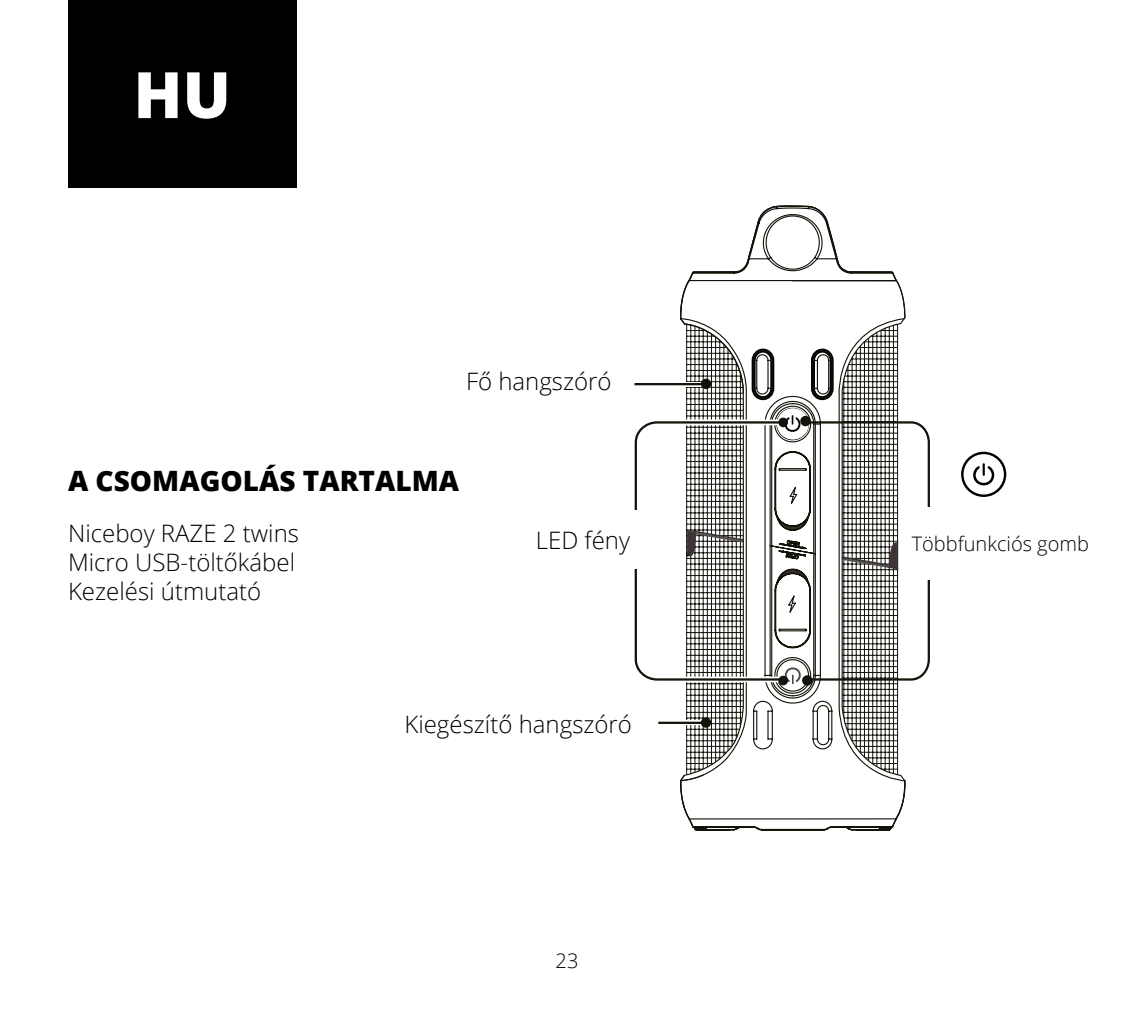
<style>
.page{position:relative;width:1134px;height:1021px;background:#fff}
.page>*{position:absolute;margin:0;border:0;box-sizing:border-box;transform-origin:0 0}
.t1{font:800 64px "Open Sans";color:#fff}
.t2{font:800 28px "Open Sans";color:#000}
.text2{font:300 24px "Open Sans";color:#000}
.t3{font:300 20px "Open Sans";color:#000}
</style>
<div class="page">
<div style="left:68px;top:0;width:228px;height:187px;background:#000"></div>
<svg style="left:680px;top:205px;width:226px;height:626px"></svg>
<div style="left:777px;top:408px;width:32px;height:31px;background:#fff;border-radius:50%"></div>
<svg style="left:634px;top:415px;width:296px;height:270px"></svg>
<div style="left:778px;top:417px;width:10px;height:10px;background:#121309;border-radius:50%"></div>
<div style="left:778px;top:675px;width:10px;height:10px;background:#121309;border-radius:50%"></div>
<svg style="left:961px;top:452px;width:45px;height:45px"></svg>
<div style="left:963px;top:454px;width:41px;height:40px;background:#fff;border-radius:50%"></div>
<svg style="left:973px;top:463px;width:21px;height:23px"></svg>
<div style="left:633px;top:382px;width:69px;height:5px;background:#babab7"></div>
<div style="left:701px;top:379px;width:10px;height:10px;background:#121309;border-radius:50%"></div>
<hr style="left:634px;top:383px;width:70px;height:2px;background:#121309">
<div style="left:658px;top:720px;width:45px;height:5px;background:#fff"></div>
<div style="left:701px;top:717px;width:10px;height:10px;background:#121309;border-radius:50%"></div>
<hr style="left:658px;top:721px;width:46px;height:3px;background:#121309">
<div style="left:494px;top:510px;width:178px;height:59px;background:#fff"></div>
<div style="left:912px;top:507px;width:204px;height:72px;background:#fff"></div>
<p class="t1" style="left:133px;top:46px;width:99px">HU</p>
<p class="text2" style="left:466px;top:364px;width:147px">Fő hangszóró</p>
<p class="t2" style="left:68px;top:459px;width:393px">A CSOMAGOLÁS TARTALMA</p>
<p class="text2" style="left:68px;top:517px;width:232px">Niceboy RAZE 2 twins</p>
<p class="text2" style="left:68px;top:546px;width:229px">Micro USB-töltőkábel</p>
<p class="text2" style="left:68px;top:574px;width:195px">Kezelési útmutató</p>
<p class="text2" style="left:536px;top:523px;width:96px">LED fény</p>
<p class="t3" style="left:912px;top:530px;width:179px">Többfunkciós gomb</p>
<p class="text2" style="left:404px;top:708px;width:229px">Kiegészítő hangszóró</p>
<p class="t3" style="left:556px;top:947px;width:24px">23</p>
</div>
